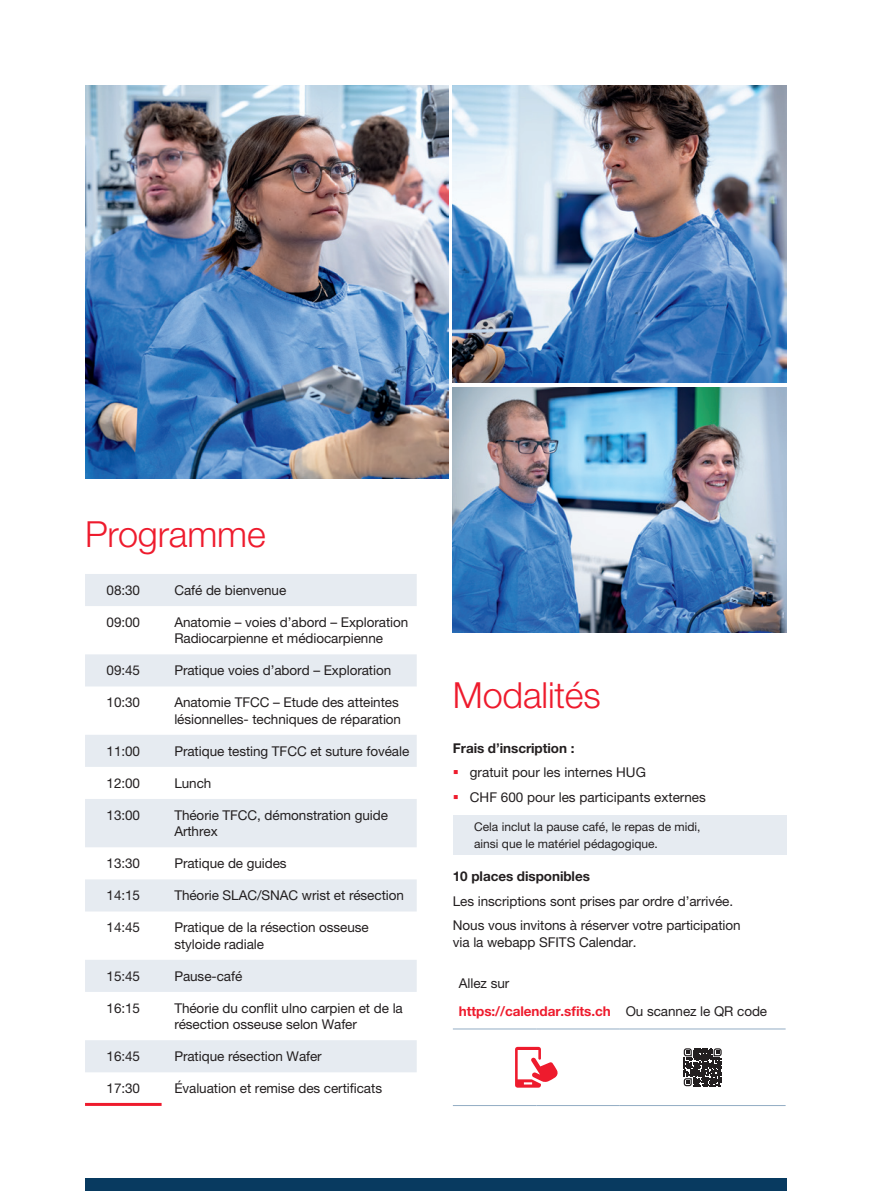
<style>
.page{position:relative;width:893px;height:1191px;background:#fff}
.page>*{position:absolute;margin:0;border:0;box-sizing:border-box;transform-origin:0 0}
.t1{font:300 36px "Helvetica Neue LT Pro";letter-spacing:-.005em;color:#ee1b2d}
.t2{font:13.5px/16.2px "Helvetica Neue LT Pro";letter-spacing:-.005em;color:#231f20}
.t3{font:700 13.5px "Helvetica Neue LT Pro";letter-spacing:-.005em;color:#231f20}
.t4{font:12px/16.5px "Helvetica Neue LT Pro";color:#231f20}
.s1{font-weight:700;color:#ee1b2d}
</style>
<div class="page">
<img style="left:453px;top:85px;width:334px;height:298px">
<img style="left:453px;top:387px;width:334px;height:245px">
<svg style="left:85px;top:574px;width:332px;height:498px"></svg>
<hr style="left:85px;top:1103px;width:77px;height:3px;background:#ee1b2d">
<img style="left:85px;top:85px;width:364px;height:393px">
<div style="left:453px;top:815px;width:334px;height:40px;background:#e6ebf1"></div>
<hr style="left:453px;top:1028px;width:83px;height:1px;background:#92adc4">
<hr style="left:536px;top:1028px;width:84px;height:1px;background:#92adc4">
<hr style="left:620px;top:1028px;width:166px;height:1px;background:#92adc4">
<hr style="left:453px;top:1105px;width:83px;height:1px;background:#92adc4">
<hr style="left:536px;top:1105px;width:84px;height:1px;background:#92adc4">
<hr style="left:620px;top:1105px;width:166px;height:1px;background:#92adc4">
<svg style="left:515px;top:1046px;width:43px;height:41px"></svg>
<svg style="left:683px;top:1050px;width:38px;height:37px"></svg>
<svg style="left:684px;top:1048px;width:38px;height:38px"></svg>
<div style="left:85px;top:1178px;width:702px;height:13px;background:#083a60"></div>
<h1 class="t1" style="left:85px;top:512px;width:182px">Programme</h1>
<p class="t2" style="left:107px;top:582px;width:35px">08:30</p>
<p class="t2" style="left:174px;top:582px;width:113px">Café de bienvenue</p>
<p class="t2" style="left:107px;top:614px;width:35px">09:00</p>
<p class="t2" style="left:174px;top:614px;width:236px">Anatomie – voies d’abord – Exploration<br>Radiocarpienne et médiocarpienne</p>
<p class="t2" style="left:107px;top:662px;width:35px">09:45</p>
<p class="t2" style="left:174px;top:662px;width:218px">Pratique voies d’abord – Exploration</p>
<p class="t2" style="left:107px;top:694px;width:35px">10:30</p>
<p class="t2" style="left:174px;top:694px;width:228px">Anatomie TFCC – Etude des atteintes lésionnelles- techniques de réparation</p>
<p class="t2" style="left:107px;top:742px;width:35px">11:00</p>
<p class="t2" style="left:174px;top:742px;width:236px">Pratique testing TFCC et suture fovéale</p>
<p class="t2" style="left:107px;top:774px;width:35px">12:00</p>
<p class="t2" style="left:174px;top:774px;width:39px">Lunch</p>
<p class="t2" style="left:107px;top:806px;width:35px">13:00</p>
<p class="t2" style="left:174px;top:806px;width:215px">Théorie TFCC, démonstration guide<br>Arthrex</p>
<p class="t2" style="left:107px;top:855px;width:35px">13:30</p>
<p class="t2" style="left:174px;top:855px;width:114px">Pratique de guides</p>
<p class="t2" style="left:107px;top:887px;width:35px">14:15</p>
<p class="t2" style="left:174px;top:887px;width:231px">Théorie SLAC/SNAC wrist et résection</p>
<p class="t2" style="left:107px;top:919px;width:35px">14:45</p>
<p class="t2" style="left:174px;top:919px;width:196px">Pratique de la résection osseuse styloide radiale</p>
<p class="t2" style="left:107px;top:967px;width:35px">15:45</p>
<p class="t2" style="left:174px;top:967px;width:69px">Pause-café</p>
<p class="t2" style="left:107px;top:999px;width:35px">16:15</p>
<p class="t2" style="left:174px;top:999px;width:230px">Théorie du conflit ulno carpien et de la résection osseuse selon Wafer</p>
<p class="t2" style="left:107px;top:1048px;width:35px">16:45</p>
<p class="t2" style="left:174px;top:1048px;width:149px">Pratique résection Wafer</p>
<p class="t2" style="left:107px;top:1080px;width:35px">17:30</p>
<p class="t2" style="left:174px;top:1080px;width:209px">Évaluation et remise des certificats</p>
<h1 class="t1" style="left:453px;top:673px;width:149px">Modalités</h1>
<p class="t3" style="left:453px;top:739px;width:123px">Frais d’inscription :</p>
<p class="t2" style="left:470px;top:760px;width:238px;line-height:24.8px">gratuit pour les internes HUG<br>CHF 600 pour les participants externes</p>
<p class="t4" style="left:474px;top:818px;width:228px">Cela inclut la pause café, le repas de midi, ainsi que le matériel pédagogique.</p>
<p class="t3" style="left:453px;top:868px;width:139px">10 places disponibles</p>
<p class="t2" style="left:453px;top:888px;width:289px;line-height:24.8px">Les inscriptions sont prises par ordre d’arrivée.<br>Nous vous invitons à réserver votre participation</p>
<p class="t2" style="left:453px;top:933px;width:185px">via la webapp SFITS Calendar.</p>
<p class="t2" style="left:459px;top:968px;width:310px;line-height:28.3px">Allez sur<br><span class="s1">https://calendar.sfits.ch</span> Ou scannez le QR code</p>
</div>
